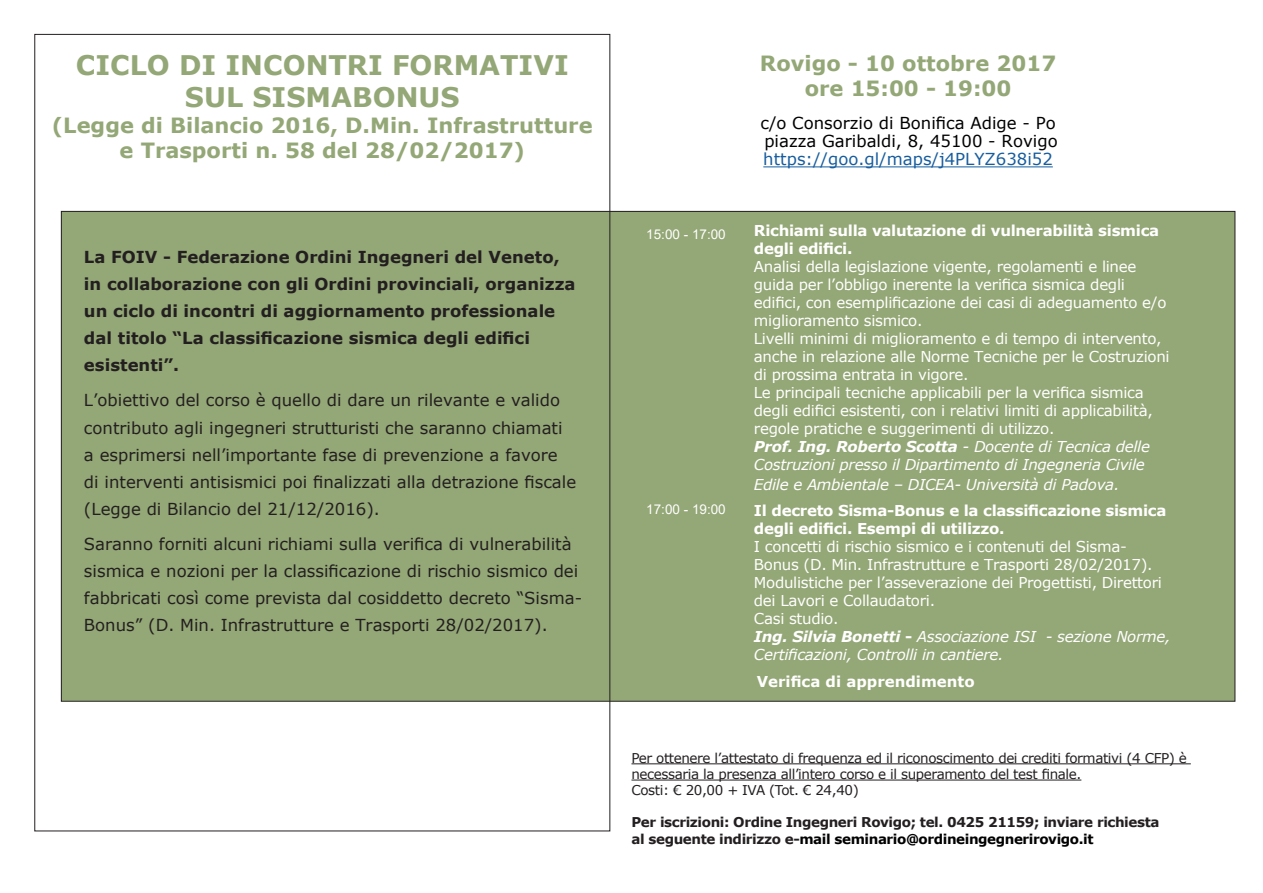
<style>
.page{position:relative;width:1263px;height:893px;background:#fff}
.page>*{position:absolute;margin:0;border:0;box-sizing:border-box;transform-origin:0 0}
.titolo{font:700 27px/32.4px "Verdana";color:#94a776;text-align:center}
.titolo-2{font:700 21px/25.2px "Verdana";color:#94a776;text-align:center}
.luogo_e_data{font:700 21px/25.2px "Verdana";color:#94a776;text-align:center}
.paragrafo_1pp_bold{font:16.5px/27px "Verdana";color:#231f20}
.paragrafo_1pp_bold-2{font:700 16.5px/27px "Verdana";color:#231f20}
.indirizzo{font:16.5px "Verdana";color:#000}
.indirizzo-2{font:16.5px "Verdana";color:#175d9e}
.nome{font:15px/18px "Verdana";letter-spacing:-.02em;color:#fff}
.paragrafo_1pp_bold-3{font:italic 15px/18px "Verdana";letter-spacing:-.02em;color:#fff}
.nome-2{font:700 15px/18px "Verdana";letter-spacing:-.02em;color:#fff}
.nome-3{font:italic 15px/18px "Verdana";letter-spacing:-.02em;color:#fff}
.paragrafo_1pp_bold-4{font:700 15px "Verdana";color:#fff}
.informazioni{font:13.5px/16.2px "Verdana";letter-spacing:-.03em;color:#231f20}
.ora{font:700 13.5px/16.2px "Verdana";letter-spacing:-.03em;color:#231f20}
.ora-2{font:13.5px "Arial";color:#fff}
.s1{font-weight:700}
.s2{font-weight:700;font-style:normal}
.s3{color:#000}
</style>
<div class="page">
<div style="left:61px;top:211px;width:1174px;height:490px;background:#94a776"></div>
<hr style="left:763px;top:166px;width:290px;height:1px;background:#175d9e">
<hr style="left:631px;top:763px;width:560px;height:1px;background:#231f20">
<hr style="left:631px;top:780px;width:450px;height:1px;background:#231f20">
<p class="titolo" style="left:76px;top:48px;width:494px">CICLO DI INCONTRI FORMATIVI<br>SUL SISMABONUS</p>
<p class="titolo-2" style="left:52px;top:112px;width:542px">(Legge di Bilancio 2016, D.Min. Infrastrutture e Trasporti n. 58 del 28/02/2017)</p>
<p class="paragrafo_1pp_bold-2" style="left:84px;top:243px;width:493px">La FOIV - Federazione Ordini Ingegneri del Veneto, in collaborazione con gli Ordini provinciali, organizza un ciclo di incontri di aggiornamento professionale dal titolo “La classificazione sismica degli edifici esistenti”.</p>
<p class="paragrafo_1pp_bold" style="left:84px;top:387px;width:494px">L’obiettivo del corso è quello di dare un rilevante e valido contributo agli ingegneri strutturisti che saranno chiamati a esprimersi nell’importante fase di prevenzione a favore di interventi antisismici poi finalizzati alla detrazione fiscale (Legge di Bilancio del 21/12/2016).</p>
<p class="paragrafo_1pp_bold" style="left:84px;top:530px;width:500px">Saranno forniti alcuni richiami sulla verifica di vulnerabilità sismica e nozioni per la classificazione di rischio sismico dei fabbricati così come prevista dal cosiddetto decreto “Sisma-Bonus” (D. Min. Infrastrutture e Trasporti 28/02/2017).</p>
<p class="ora-2" style="left:646px;top:225px;width:81px">15:00 - 17:00</p>
<p class="ora-2" style="left:646px;top:500px;width:81px">17:00 - 19:00</p>
<p class="luogo_e_data" style="left:760px;top:51px;width:298px">Rovigo - 10 ottobre 2017 ore 15:00 - 19:00</p>
<p class="indirizzo" style="left:760px;top:112px;width:297px">c/o Consorzio di Bonifica Adige - Po</p>
<p class="indirizzo" style="left:764px;top:130px;width:295px">piazza Garibaldi, 8, 45100 - Rovigo</p>
<p class="indirizzo-2" style="left:763px;top:148px;width:291px">https://goo.gl/maps/j4PLYZ638i52</p>
<p class="nome-2" style="left:754px;top:221px;width:407px">Richiami sulla valutazione di vulnerabilità sismica degli edifici.</p>
<p class="nome" style="left:754px;top:258px;width:414px">Analisi della legislazione vigente, regolamenti e linee guida per l’obbligo inerente la verifica sismica degli edifici, con esemplificazione dei casi di adeguamento e/o miglioramento sismico.</p>
<p class="nome" style="left:754px;top:330px;width:417px">Livelli minimi di miglioramento e di tempo di intervento, anche in relazione alle Norme Tecniche per le Costruzioni di prossima entrata in vigore.</p>
<p class="nome" style="left:754px;top:384px;width:400px">Le principali tecniche applicabili per la verifica sismica degli edifici esistenti, con i relativi limiti di applicabilità, regole pratiche e suggerimenti di utilizzo.</p>
<p class="paragrafo_1pp_bold-3" style="left:754px;top:438px;width:398px"><span class="s1">Prof. Ing. Roberto Scotta</span> - Docente di Tecnica delle<br>Costruzioni presso il Dipartimento di Ingegneria Civile</p>
<p class="paragrafo_1pp_bold-3" style="left:754px;top:475px;width:367px">Edile e Ambientale – DICEA- Università di Padova.</p>
<p class="nome-2" style="left:754px;top:501px;width:414px">Il decreto Sisma-Bonus e la classificazione sismica degli edifici. Esempi di utilizzo.</p>
<p class="nome" style="left:754px;top:537px;width:400px">I concetti di rischio sismico e i contenuti del Sisma-<br>Bonus (D. Min. Infrastrutture e Trasporti 28/02/2017).</p>
<p class="nome" style="left:754px;top:573px;width:409px">Modulistiche per l’asseverazione dei Progettisti, Direttori dei Lavori e Collaudatori.</p>
<p class="nome" style="left:754px;top:609px;width:86px">Casi studio.</p>
<p class="nome-3" style="left:754px;top:627px;width:418px"><span class="s1">Ing. Silvia Bonetti</span> <span class="s2">-</span> Associazione ISI - sezione Norme,<br>Certificazioni, Controlli in cantiere.</p>
<p class="paragrafo_1pp_bold-4" style="left:757px;top:671px;width:219px">Verifica di apprendimento</p>
<p class="informazioni" style="left:631px;top:749px;width:557px">Per ottenere l’attestato di frequenza ed il riconoscimento dei crediti formativi (4 CFP) è necessaria la presenza all’intero corso e il superamento del test finale.</p>
<p class="informazioni" style="left:631px;top:782px;width:229px">Costi: € 20,00 + IVA (Tot. € 24,40)</p>
<p class="ora" style="left:631px;top:814px;width:529px">Per iscrizioni: Ordine Ingegneri Rovigo; tel. 0425 21159; inviare richiesta al seguente indirizzo e-<span class="s3">mail seminario@ordineingegnerirovigo.it</span></p>
</div>
